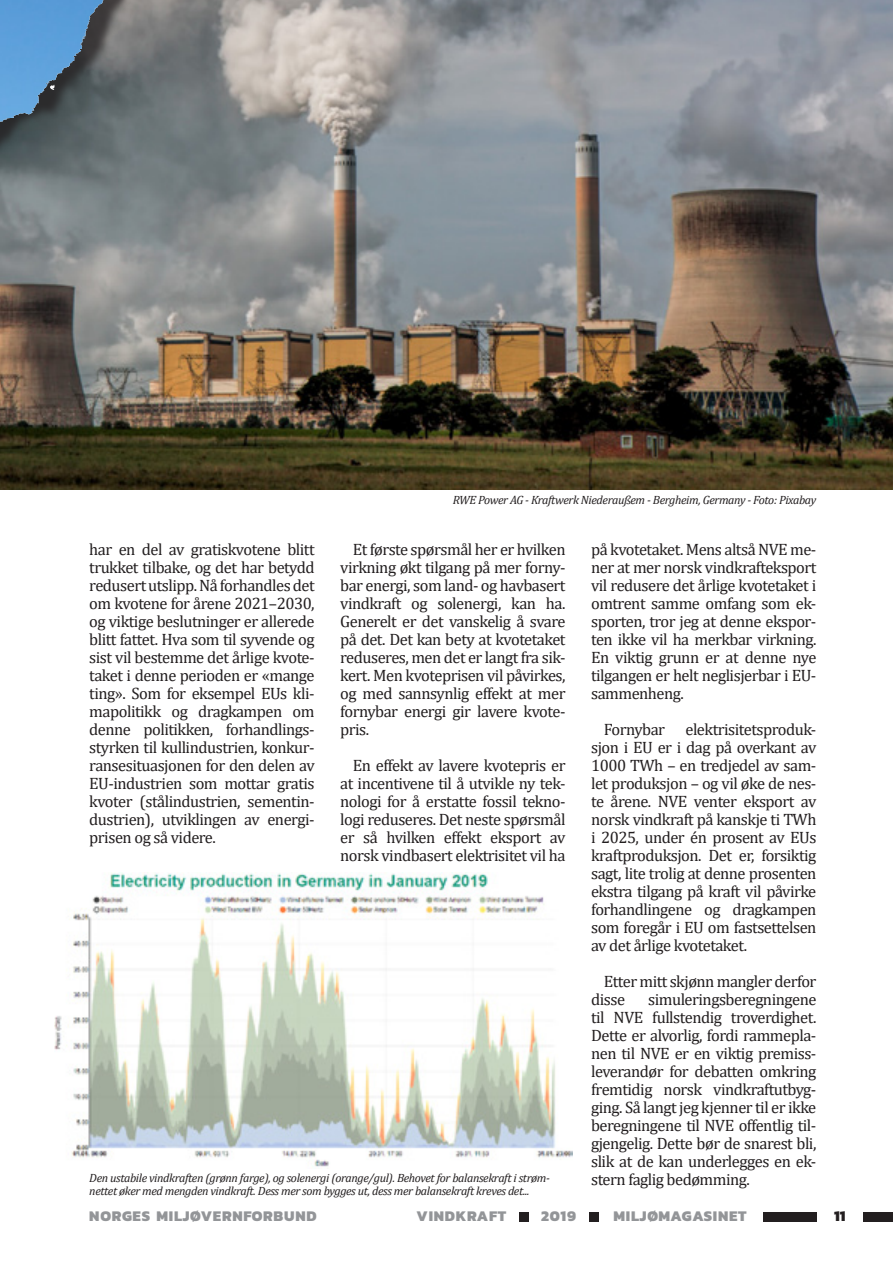
<style>
.page{position:relative;width:893px;height:1263px;background:#fff}
.page>*{position:absolute;margin:0;border:0;box-sizing:border-box;transform-origin:0 0}
.Avsnittsmal_1{font:16.5px/18px "Cambria";letter-spacing:-.03em;color:#231f20;text-align:justify}
.t1{font:800 15px "Kanit";letter-spacing:.05em;color:#939598}
.t2{font:800 15px "Kanit";color:#231f20}
.t3{font:italic 12px/13.5px "Cambria";letter-spacing:-.03em;color:#231f20}
</style>
<div class="page">
<div style="left:863px;top:1212px;width:30px;height:9px;background:#231f20"></div>
<div style="left:763px;top:1212px;width:53px;height:9px;background:#231f20"></div>
<div style="left:519px;top:1212px;width:10px;height:9px;background:#231f20"></div>
<div style="left:589px;top:1212px;width:9px;height:9px;background:#231f20"></div>
<img style="left:136px;top:0;width:757px;height:489px">
<div style="left:0;top:0;width:136px;height:494px;background:#231f20;opacity:.75"></div>
<svg style="left:0;top:0;width:108px;height:489px;background:#61615c"></svg>
<img style="left:0;top:0;width:81px;height:122px">
<img style="left:54px;top:873px;width:518px;height:294px">
<p class="t3" style="left:453px;top:492px;width:365px">RWE Power AG - Kraftwerk Niederaußem - Bergheim, Germany - Foto: Pixabay</p>
<p class="Avsnittsmal_1" style="left:89px;top:540px;width:227px">har en del av gratiskvotene blitt trukket tilbake, og det har betydd redusert utslipp. Nå forhandles det om kvotene for årene 2021–2030, og viktige beslutninger er allerede blitt fattet. Hva som til syvende og sist vil bestemme det årlige kvote&shy;taket i denne perioden er «mange ting». Som for eksempel EUs kli&shy;mapolitikk og dragkampen om denne politikken, forhandlings&shy;styrken til kullindustrien, konkur&shy;ransesituasjonen for den delen av EU-industrien som mottar gratis kvoter (stålindustrien, sementin&shy;dustrien), utviklingen av energi&shy;prisen og så videre.</p>
<p class="Avsnittsmal_1" style="left:340px;top:540px;width:227px;text-indent:13px">Et første spørsmål her er hvilken virkning økt tilgang på mer forny&shy;bar energi, som land- og havbasert vindkraft og solenergi, kan ha.<br>Generelt er det vanskelig å svare på det. Det kan bety at kvotetaket reduseres, men det er langt fra sik&shy;kert. Men kvoteprisen vil påvirkes, og med sannsynlig effekt at mer fornybar energi gir lavere kvote&shy;pris.</p>
<p class="Avsnittsmal_1" style="left:340px;top:756px;width:227px;text-indent:13px">En effekt av lavere kvotepris er at incentivene til å utvikle ny tek&shy;nologi for å erstatte fossil tekno&shy;logi reduseres. Det neste spørsmål er så hvilken effekt eksport av norsk vindbasert elektrisitet vil ha</p>
<p class="t3" style="left:89px;top:1170px;width:462px">Den ustabile vindkraften (grønn farge), og solenergi (orange/gul). Behovet for balansekraft i strøm&shy;nettet øker med mengden vindkraft. Dess mer som bygges ut, dess mer balansekraft kreves det...</p>
<p class="Avsnittsmal_1" style="left:591px;top:540px;width:227px">på kvotetaket. Mens altså NVE me&shy;ner at mer norsk vindkrafteksport vil redusere det årlige kvotetaket i omtrent samme omfang som ek&shy;sporten, tror jeg at denne ekspor&shy;ten ikke vil ha merkbar virkning.<br>En viktig grunn er at denne nye tilgangen er helt neglisjerbar i EU&shy;sammenheng.</p>
<p class="Avsnittsmal_1" style="left:591px;top:720px;width:227px;text-indent:13px">Fornybar elektrisitetsproduk&shy;sjon i EU er i dag på overkant av 1000 TWh – en tredjedel av sam&shy;let produksjon – og vil øke de nes&shy;te årene. NVE venter eksport av norsk vindkraft på kanskje ti TWh i 2025, under én prosent av EUs kraftproduksjon. Det er, forsiktig sagt, lite trolig at denne prosenten ekstra tilgang på kraft vil påvirke forhandlingene og dragkampen som foregår i EU om fastsettelsen av det årlige kvotetaket.</p>
<p class="Avsnittsmal_1" style="left:591px;top:972px;width:227px;text-indent:13px">Etter mitt skjønn mangler derfor disse</p>
<p class="Avsnittsmal_1" style="left:591px;top:990px;width:227px;text-indent:57px">simuleringsberegningene til NVE fullstendig troverdighet.<br>Dette er alvorlig, fordi rammepla&shy;nen til NVE er en viktig premiss&shy;leverandør for debatten omkring fremtidig norsk vindkraftutbyg&shy;ging. Så langt jeg kjenner til er ikke beregningene til NVE offentlig til&shy;gjengelig. Dette bør de snarest bli, slik at de kan underlegges en ek&shy;stern faglig bedømming.</p>
<p class="t1" style="left:89px;top:1204px;width:229px">NORGES MILJØVERNFORBUND</p>
<p class="t1" style="left:416px;top:1204px;width:91px">VINDKRAFT</p>
<p class="t1" style="left:541px;top:1204px;width:36px">2019</p>
<p class="t1" style="left:613px;top:1204px;width:135px">MILJØMAGASINET</p>
<p class="t2" style="left:834px;top:1204px;width:13px">11</p>
</div>
